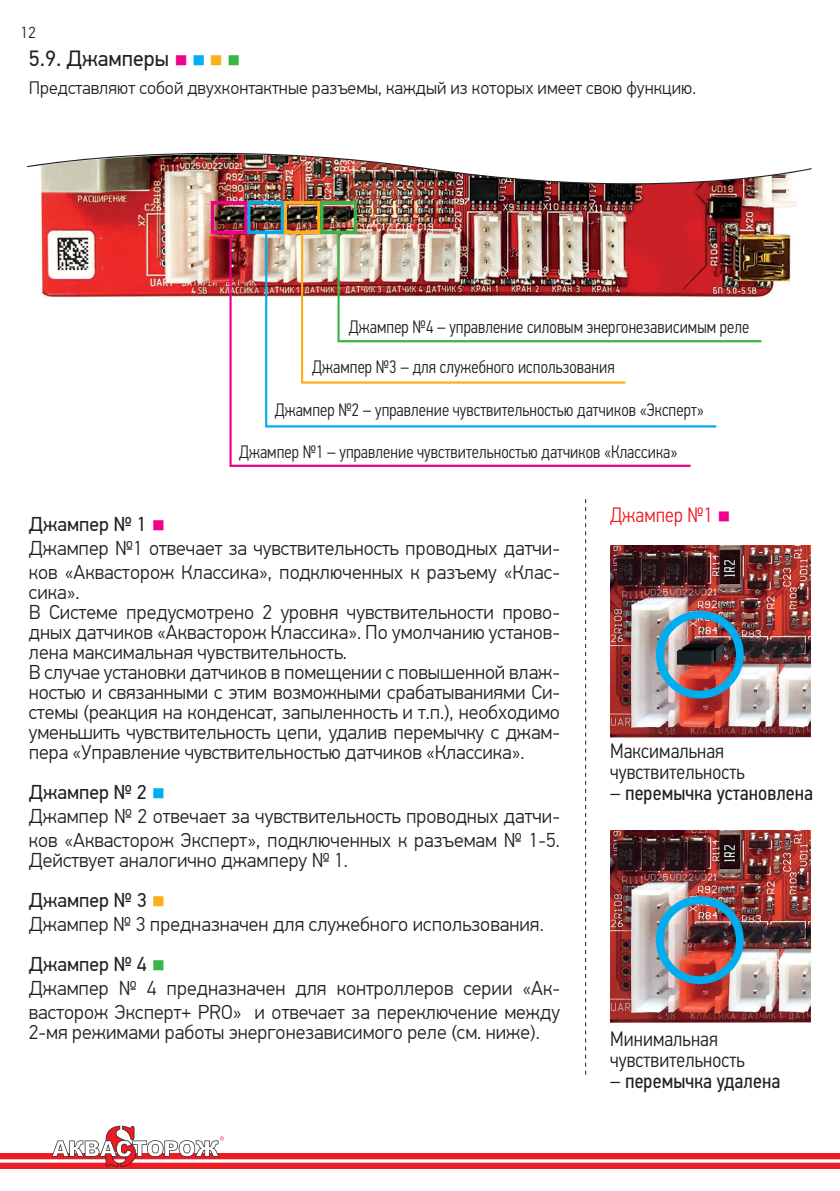
<style>
.page{position:relative;width:840px;height:1191px;background:#fff}
.page>*{position:absolute;margin:0;border:0;box-sizing:border-box;transform-origin:0 0}
.t1{font:22px "PF Din Text Pro";color:#231f20}
.t2{font:300 20.8px/20.8px "PF Din Text Cond Pro";letter-spacing:.005em;color:#231f20}
.t3{font:20.8px "PF Din Text Cond Pro";letter-spacing:.005em;color:#231f20}
.t4{font:300 20.8px "PF Din Text Cond Pro";letter-spacing:.005em;color:#ed1c24}
.t5{font:300 20px/20px "PF Din Text Pro";color:#231f20}
.t6{font:20px "PF Din Text Pro";color:#231f20}
.t7{font:300 18px "PF Din Text Cond Pro";letter-spacing:.005em;color:#231f20;scale:.95 1}
.t8{font:300 18px "PF Din Text Pro";color:#231f20}
.t9{font:300 16px "PF Din Text Pro";color:#231f20}
.s1{font-size:16px;color:#ec008c}
.s2{font-size:16px;color:#00aeef}
.s3{font-size:16px;color:#fcaf17}
.s4{font-size:16px;color:#39b54a}
.s5{font-size:15.6px;color:#ec008c}
.s6{font-weight:300}
</style>
<div class="page">
<svg style="left:0;top:1125px;width:839px;height:44px"></svg>
<img style="left:610px;top:830px;width:200px;height:192px">
<img style="left:610px;top:545px;width:200px;height:193px">
<img style="left:651px;top:607px;width:96px;height:381px">
<svg style="left:585px;top:499px;width:1px;height:575px"></svg>
<img style="left:40px;top:184px;width:757px;height:114px">
<img style="left:28px;top:153px;width:783px;height:31px">
<img style="left:211px;top:201px;width:145px;height:33px">
<svg style="left:229px;top:232px;width:461px;height:235px"></svg>
<svg style="left:265px;top:232px;width:450px;height:195px"></svg>
<svg style="left:301px;top:232px;width:324px;height:152px"></svg>
<img style="left:337px;top:233px;width:424px;height:109px">
<p class="t9" style="left:21px;top:24px;width:17px">12</p>
<p class="t1" style="left:29px;top:45px;width:213px">5.9. Джамперы <span class="s1">■</span> <span class="s2">■</span> <span class="s3">■</span> <span class="s4">■</span></p>
<p class="t8" style="left:29px;top:77px;width:668px">Представляют собой двухконтактные разъемы, каждый из которых имеет свою функцию.</p>
<p class="t7" style="left:348px;top:316px;width:423px">Джампер №4 – управление силовым энергонезависимым реле</p>
<p class="t7" style="left:312px;top:357px;width:320px">Джампер №3 – для служебного использования</p>
<p class="t7" style="left:274px;top:399px;width:453px">Джампер №2 – управление чувствительностью датчиков «Эксперт»</p>
<p class="t7" style="left:239px;top:441px;width:463px">Джампер №1 – управление чувствительностью датчиков «Классика»</p>
<p class="t6" style="left:29px;top:512px;width:138px">Джампер № 1 <span class="s1">■</span></p>
<p class="t5" style="left:29px;top:537px;width:532px;line-height:24px">Джампер №1 отвечает за чувствительность проводных датчи&shy;ков «Аквасторож Классика», подключенных к разъему «Клас-</p>
<p class="t5" style="left:29px;top:583px;width:52px">сика».</p>
<p class="t5" style="left:29px;top:603px;width:532px;text-align:justify">В Системе предусмотрено 2 уровня чувствительности прово&shy;дных датчиков «Аквасторож Классика». По умолчанию установ&shy;лена максимальная чувствительность.</p>
<p class="t5" style="left:29px;top:663px;width:532px;text-align:justify">В случае установки датчиков в помещении с повышенной влаж&shy;ностью и связанными с этим возможными срабатываниями Си&shy;стемы (реакция на конденсат, запыленность и т.п.), необходимо уменьшить чувствительность цепи, удалив перемычку с джам&shy;пера «Управление чувствительностью датчиков «Классика».</p>
<p class="t6" style="left:29px;top:780px;width:138px">Джампер № 2 <span class="s2">■</span></p>
<p class="t5" style="left:29px;top:805px;width:532px;line-height:24px">Джампер № 2 отвечает за чувствительность проводных датчи&shy;ков «Аквасторож Эксперт», подключенных к разъемам № 1-5.</p>
<p class="t5" style="left:29px;top:851px;width:320px">Действует аналогично джамперу № 1.</p>
<p class="t6" style="left:29px;top:888px;width:138px">Джампер № 3 <span class="s3">■</span></p>
<p class="t5" style="left:29px;top:915px;width:516px">Джампер № 3 предназначен для служебного использования.</p>
<p class="t6" style="left:29px;top:952px;width:138px">Джампер № 4 <span class="s4">■</span></p>
<p class="t5" style="left:29px;top:977px;width:532px;line-height:24px">Джампер № 4 предназначен для контроллеров серии «Ак&shy;васторож Эксперт+ PRO» и отвечает за переключение между</p>
<p class="t5" style="left:29px;top:1023px;width:512px">2-мя режимами работы энергонезависимого реле (см. ниже).</p>
<p class="t4" style="left:609px;top:503px;width:122px">Джампер №1 <span class="s5">■</span></p>
<p class="t2" style="left:609px;top:741px;width:136px">Максимальная чувствительность</p>
<p class="t3" style="left:609px;top:780px;width:204px"><span class="s6">–</span> перемычка установлена</p>
<p class="t2" style="left:609px;top:1028px;width:136px">Минимальная чувствительность</p>
<p class="t3" style="left:609px;top:1068px;width:172px"><span class="s6">–</span> перемычка удалена</p>
</div>
